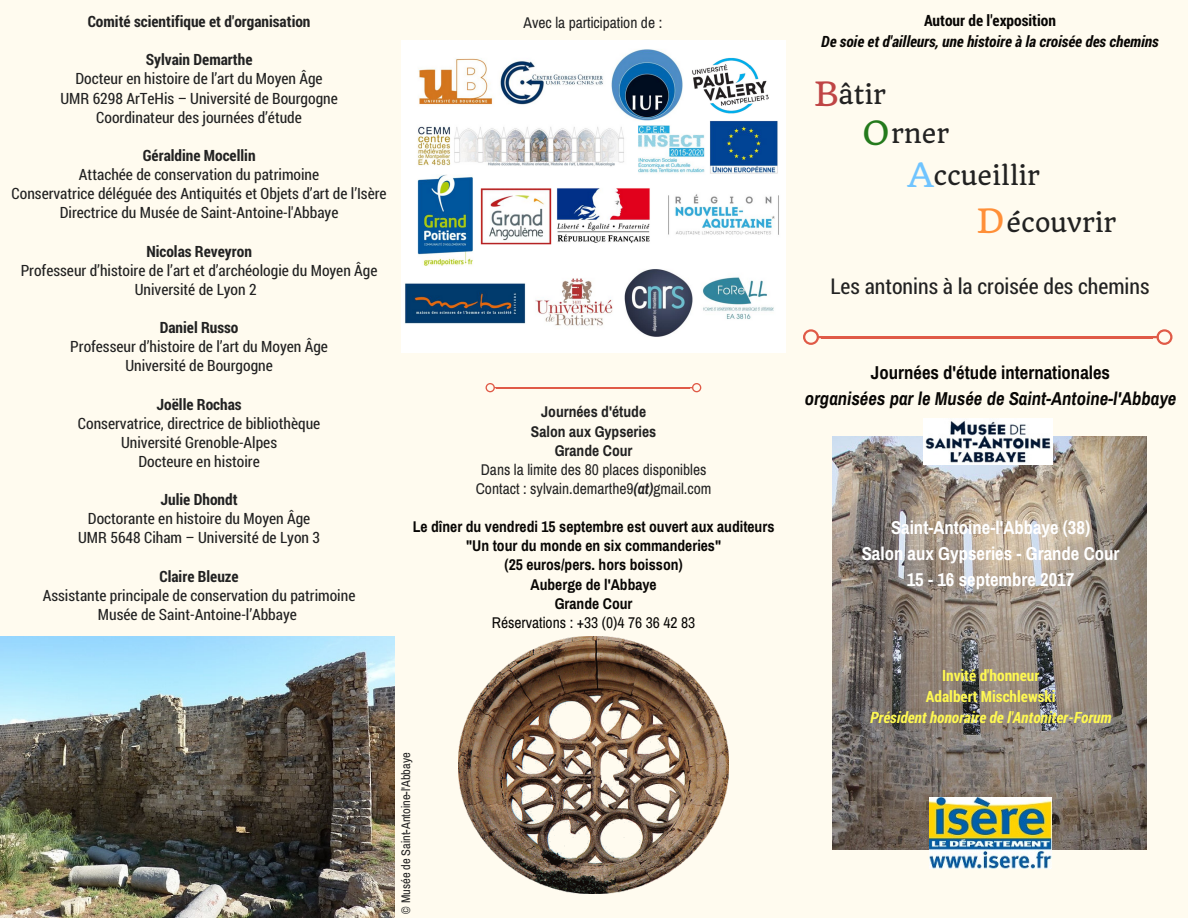
<style>
.page{position:relative;width:1188px;height:918px;background:#fffbef}
.page>*{position:absolute;margin:0;border:0;box-sizing:border-box;transform-origin:0 0}
.t1{font:24.9px/39.3px "Quando";color:#222}
.t2{font:21.75px "Roboto Condensed";color:#222}
.t3{font:700 18.75px/25.8px "Archivo Narrow";color:#fff;text-align:center}
.t4{font:italic 700 18.75px "Archivo Narrow";color:#080604}
.t5{font:700 18.75px "Archivo Narrow";color:#080604}
.t6{font:15.6px/19.2px "Roboto Condensed";color:#222;text-align:center}
.t7{font:700 15.6px/19.2px "Archivo Narrow";color:#080604;text-align:center}
.t8{font:700 15.6px "Roboto Condensed";color:#222}
.t9{font:15.6px/19.2px "Archivo Narrow";color:#222;text-align:center}
.t10{font:italic 700 15.6px "Roboto Condensed";color:#080604}
.t11{font:700 15.6px/19.2px "Archivo Narrow";color:#222;text-align:center}
.t12{font:italic 700 15.6px "Roboto Condensed";color:#fff952}
.t13{font:700 15.6px/21.3px "Roboto Condensed";color:#fff952;text-align:center}
.t14{font:15.6px "Archivo Narrow";color:#080604}
.t15{font:700 15.6px "Roboto Condensed";color:#080604}
.t16{font:12.45px "Archivo Narrow";color:#222}
.s1{font-weight:700;font-style:italic}
.s2{font-size:32.7px;color:#bf4545}
.s3{font-size:32.7px;color:#247a1c}
.s4{font-size:32.7px;color:#70c4ff}
.s5{font-size:32.7px;color:#ff8f38}
</style>
<div class="page">
<hr style="left:822px;top:336px;width:331px;height:2px;background:#e05a47">
<svg style="left:803px;top:329px;width:20px;height:16px"></svg>
<svg style="left:1152px;top:329px;width:21px;height:16px"></svg>
<img style="left:832px;top:436px;width:314px;height:413px">
<img style="left:924px;top:418px;width:129px;height:47px">
<img style="left:929px;top:798px;width:123px;height:70px">
<hr style="left:496px;top:387px;width:194px;height:1px;background:#e05a47">
<svg style="left:486px;top:383px;width:11px;height:9px"></svg>
<svg style="left:689px;top:383px;width:12px;height:9px"></svg>
<img style="left:402px;top:40px;width:383px;height:312px">
<img style="left:0;top:637px;width:395px;height:281px">
<img style="left:459px;top:637px;width:270px;height:256px">
<p class="t8" style="left:88px;top:11px;width:224px">Comité scientifique et d'organisation</p>
<p class="t8" style="left:146px;top:49px;width:108px">Sylvain Demarthe</p>
<p class="t6" style="left:60px;top:69px;width:279px">Docteur en histoire de l’art du Moyen Âge<br>UMR 6298 ArTeHis – Université de Bourgogne<br>Coordinateur des journées d’étude</p>
<p class="t8" style="left:143px;top:145px;width:114px">Géraldine Mocellin</p>
<p class="t6" style="left:12px;top:164px;width:377px">Attachée de conservation du patrimoine<br>Conservatrice déléguée des Antiquités et Objets d’art de l’Isère<br>Directrice du Musée de Saint-Antoine-l'Abbaye</p>
<p class="t8" style="left:146px;top:240px;width:107px">Nicolas Reveyron</p>
<p class="t6" style="left:21px;top:260px;width:358px">Professeur d’histoire de l’art et d’archéologie du Moyen Âge<br>Université de Lyon 2</p>
<p class="t8" style="left:160px;top:317px;width:80px">Daniel Russo</p>
<p class="t6" style="left:70px;top:337px;width:259px">Professeur d’histoire de l’art du Moyen Âge<br>Université de Bourgogne</p>
<p class="t8" style="left:157px;top:393px;width:87px">Joëlle Rochas</p>
<p class="t6" style="left:78px;top:413px;width:244px">Conservatrice, directrice de bibliothèque<br>Université Grenoble-Alpes<br>Docteure en histoire</p>
<p class="t8" style="left:161px;top:489px;width:79px">Julie Dhondt</p>
<p class="t6" style="left:78px;top:509px;width:243px">Doctorante en histoire du Moyen Âge<br>UMR 5648 Ciham – Université de Lyon 3</p>
<p class="t8" style="left:160px;top:565px;width:81px">Claire Bleuze</p>
<p class="t6" style="left:43px;top:585px;width:314px">Assistante principale de conservation du patrimoine<br>Musée de Saint-Antoine-l’Abbaye</p>
<p class="t9" style="left:524px;top:13px;width:140px">Avec la participation de :</p>
<p class="t11" style="left:531px;top:402px;width:127px">Journées d'étude<br>Salon aux Gypseries<br>Grande Cour</p>
<p class="t9" style="left:476px;top:460px;width:237px">Dans la limite des 80 places disponibles<br>Contact : sylvain.demarthe9<span class="s1">(at)</span>gmail.com</p>
<p class="t7" style="left:413px;top:517px;width:363px">Le dîner du vendredi 15 septembre est ouvert aux auditeurs "Un tour du monde en six commanderies"<br>(25 euros/pers. hors boisson)<br>Auberge de l'Abbaye<br>Grande Cour</p>
<p class="t14" style="left:492px;top:613px;width:205px">Réservations : +33 (0)4 76 36 42 83</p>
<p class="t16" style="left:398px;top:914px;width:163px;rotate:-90deg">© Musée de Saint-Antoine-l'Abbaye</p>
<p class="t15" style="left:924px;top:10px;width:133px">Autour de l'exposition</p>
<p class="t10" style="left:821px;top:31px;width:339px">De soie et d'ailleurs, une histoire à la croisée des chemins</p>
<h1 class="t1" style="left:862px;top:75px;width:88px;text-indent:-48px"><span class="s2">B</span>âtir<br><span class="s3">O</span>rner</h1>
<h1 class="t1" style="left:977px;top:152px;width:141px;line-height:47.2px;text-indent:-69px"><span class="s4">A</span>ccueillir<br><span class="s5">D</span>écouvrir</h1>
<h2 class="t2" style="left:831px;top:271px;width:320px">Les antonins à la croisée des chemins</h2>
<p class="t5" style="left:871px;top:362px;width:241px">Journées d'étude internationales</p>
<p class="t4" style="left:805px;top:387px;width:373px">organisées par le Musée de Saint-Antoine-l'Abbaye</p>
<p class="t3" style="left:862px;top:515px;width:259px">Saint-Antoine-l'Abbaye (38)<br>Salon aux Gypseries - Grande Cour<br>15 - 16 septembre 2017</p>
<p class="t13" style="left:926px;top:664px;width:131px">Invité d'honneur<br>Adalbert Mischlewski</p>
<p class="t12" style="left:870px;top:707px;width:243px">Président honoraire de l'Antoniter-Forum</p>
</div>
